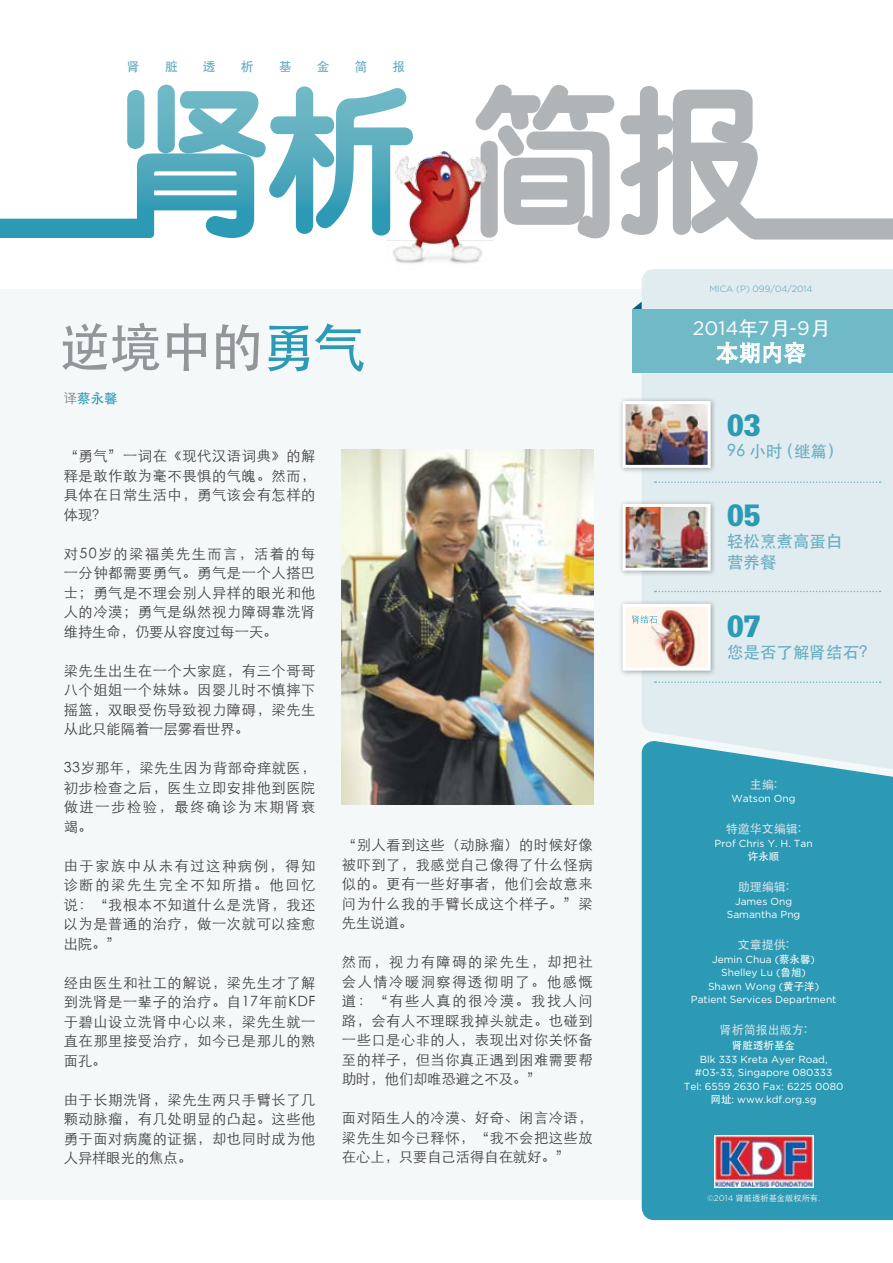
<style>
.page{position:relative;width:893px;height:1263px;background:#fff}
.page>*{position:absolute;margin:0;border:0;box-sizing:border-box;transform-origin:0 0}
.t1{font:500 52.5px "ST Heiti SC";letter-spacing:-.03em;color:#939598}
.t2{font:900 30px "Glypha";color:#2c9ab4}
.t3{font:500 22.5px "ST Heiti SC";color:#fff}
.t4{font:19.5px "Gotham";color:#fff}
.t5{font:500 16.5px/21px "ST Heiti SC";color:#68adc2}
.t6{font:300 14.25px/19.5px "ST Heiti SC";letter-spacing:.04em;color:#414042;text-align:justify}
.t7{font:500 13.5px "ST Heiti SC";color:#2c9ab4}
.t8{font:500 12.75px "ST Heiti SC";color:#5ea9bf}
.t9{font:500 12px "ST Heiti SC";color:#d0e1e8}
.t10{font:500 10.5px "ST Heiti SC";color:#fff}
.t11{font:10.2px/13.5px "Gotham";color:#fff;text-align:center}
.t12{font:300 9px "Gotham";color:#48a2b9}
.t13{font:500 8.25px "ST Heiti SC";color:#dae7ed}
.s1{color:#2c9ab4}
.s2{font-weight:300;color:#808285}
.s3{font-family:"ST Heiti SC";font-weight:500}
.s4{font-family:"ST Heiti SC";font-weight:500;font-size:10.5px}
.s5{font-family:"Gotham";font-weight:400}
</style>
<div class="page">
<div style="left:0;top:289px;width:893px;height:910px;background:#f4f8f9"></div>
<div style="left:642px;top:771px;width:251px;height:449px;background:#2c9ab4"></div>
<svg style="left:127px;top:85px;width:286px;height:151px"></svg>
<svg style="left:476px;top:85px;width:417px;height:155px"></svg>
<svg style="left:632px;top:302px;width:10px;height:7px"></svg>
<div style="left:642px;top:269px;width:251px;height:502px;background:#e0ecef"></div>
<div style="left:632px;top:309px;width:261px;height:64px;background:#70b9c6"></div>
<svg style="left:717px;top:342px;width:88px;height:21px"></svg>
<svg style="left:655px;top:481px;width:225px;height:2px"></svg>
<svg style="left:655px;top:591px;width:225px;height:1px"></svg>
<svg style="left:655px;top:681px;width:225px;height:2px"></svg>
<img style="left:714px;top:1135px;width:99px;height:53px">
<img style="left:386px;top:149px;width:107px;height:115px">
<img style="left:342px;top:450px;width:252px;height:355px">
<div style="left:619px;top:500px;width:97px;height:77px;background:#000;opacity:.3"></div>
<img style="left:627px;top:508px;width:80px;height:59px">
<div style="left:623px;top:504px;width:88px;height:67px;border:3px solid #fff"></div>
<div style="left:619px;top:600px;width:97px;height:77px;background:#000;opacity:.3"></div>
<div style="left:624px;top:605px;width:85px;height:64px;background:#fff7ee"></div>
<img style="left:651px;top:608px;width:45px;height:59px">
<div style="left:623px;top:604px;width:88px;height:67px;border:3px solid #fff"></div>
<div style="left:619px;top:397px;width:97px;height:77px;background:#000;opacity:.3"></div>
<img style="left:627px;top:405px;width:80px;height:59px">
<div style="left:623px;top:401px;width:88px;height:67px;border:3px solid #fff"></div>
<svg style="left:632px;top:615px;width:25px;height:9px"></svg>
<p class="t8" style="left:127px;top:60px;width:14px">肾</p>
<p class="t8" style="left:165px;top:60px;width:14px">脏</p>
<p class="t8" style="left:203px;top:60px;width:14px">透</p>
<p class="t8" style="left:241px;top:60px;width:14px">析</p>
<p class="t8" style="left:279px;top:60px;width:14px">基</p>
<p class="t8" style="left:317px;top:60px;width:14px">金</p>
<p class="t8" style="left:355px;top:60px;width:14px">简</p>
<p class="t8" style="left:392px;top:60px;width:14px">报</p>
<h1 class="t1" style="left:58px;top:318px;width:309px">逆境中的<span class="s1">勇气</span></h1>
<p class="t7" style="left:64px;top:390px;width:55px"><span class="s2">译</span>蔡永馨</p>
<p class="t6" style="left:64px;top:445px;width:253px">“勇气”一词在《现代汉语词典》的解释是敢作敢为毫不畏惧的气魄。然而，具体在日常生活中，勇气该会有怎样的体现？</p>
<p class="t6" style="left:64px;top:542px;width:253px">对50岁的梁福美先生而言，活着的每一分钟都需要勇气。勇气是一个人搭巴士；勇气是不理会别人异样的眼光和他人的冷漠；勇气是纵然视力障碍靠洗肾维持生命，仍要从容度过每一天。</p>
<p class="t6" style="left:64px;top:659px;width:253px">梁先生出生在一个大家庭，有三个哥哥八个姐姐一个妹妹。因婴儿时不慎摔下摇篮，双眼受伤导致视力障碍，梁先生从此只能隔着一层雾看世界。</p>
<p class="t6" style="left:64px;top:757px;width:253px">33岁那年，梁先生因为背部奇痒就医，初步检查之后，医生立即安排他到医院做进一步检验，最终确诊为末期肾衰竭。</p>
<p class="t6" style="left:64px;top:854px;width:253px">由于家族中从未有过这种病例，得知诊断的梁先生完全不知所措。他回忆说：“我根本不知道什么是洗肾，我还以为是普通的治疗，做一次就可以痊愈出院。”</p>
<p class="t6" style="left:64px;top:971px;width:253px">经由医生和社工的解说，梁先生才了解到洗肾是一辈子的治疗。自17年前KDF于碧山设立洗肾中心以来，梁先生就一直在那里接受治疗，如今已是那儿的熟面孔。</p>
<p class="t6" style="left:64px;top:1088px;width:253px">由于长期洗肾，梁先生两只手臂长了几颗动脉瘤，有几处明显的凸起。这些他勇于面对病魔的证据，却也同时成为他人异样眼光的焦点。</p>
<p class="t6" style="left:342px;top:834px;width:252px">“别人看到这些（动脉瘤）的时候好像被吓到了，我感觉自己像得了什么怪病似的。更有一些好事者，他们会故意来问为什么我的手臂长成这个样子。”梁先生说道。</p>
<p class="t6" style="left:342px;top:951px;width:252px">然而，视力有障碍的梁先生，却把社会人情冷暖洞察得透彻明了。他感慨道：“有些人真的很冷漠。我找人问路，会有人不理睬我掉头就走。也碰到一些口是心非的人，表现出对你关怀备至的样子，但当你真正遇到困难需要帮助时，他们却唯恐避之不及。”</p>
<p class="t6" style="left:342px;top:1107px;width:252px">面对陌生人的冷漠、好奇、闲言冷语，梁先生如今已释怀，“我不会把这些放在心上，只要自己活得自在就好。”</p>
<p class="t12" style="left:709px;top:284px;width:105px">MICA (P) 099/04/2014</p>
<h3 class="t4" style="left:693px;top:318px;width:138px">2014<span class="s3">年</span>7<span class="s3">月</span>-9<span class="s3">月</span></h3>
<h3 class="t3" style="left:716px;top:340px;width:91px">本期内容</h3>
<h2 class="t2" style="left:727px;top:407px;width:35px">03</h2>
<p class="t5" style="left:727px;top:440px;width:118px">96 小时（继篇）</p>
<h2 class="t2" style="left:727px;top:497px;width:35px">05</h2>
<p class="t5" style="left:727px;top:530px;width:117px">轻松烹煮高蛋白营养餐</p>
<h2 class="t2" style="left:727px;top:608px;width:35px">07</h2>
<p class="t5" style="left:727px;top:641px;width:150px">您是否了解肾结石？</p>
<p class="t9" style="left:750px;top:778px;width:29px">主编:</p>
<p class="t11" style="left:732px;top:792px;width:66px">Watson Ong</p>
<p class="t9" style="left:726px;top:822px;width:77px">特邀华文编辑:</p>
<p class="t11" style="left:715px;top:836px;width:100px">Prof Chris Y. H. Tan</p>
<p class="t10" style="left:748px;top:851px;width:33px">许永顺</p>
<p class="t9" style="left:738px;top:880px;width:53px">助理编辑:</p>
<p class="t11" style="left:727px;top:894px;width:75px">James Ong<br>Samantha Png</p>
<p class="t9" style="left:738px;top:938px;width:53px">文章提供:</p>
<p class="t11" style="left:691px;top:952px;width:147px">Jemin Chua (<span class="s4">蔡永馨</span>)<br>Shelley Lu (<span class="s4">鲁旭</span>)<br>Shawn Wong (<span class="s4">黄子洋</span>)<br>Patient Services Department</p>
<p class="t9" style="left:720px;top:1023px;width:89px">肾析简报出版方:</p>
<p class="t10" style="left:732px;top:1039px;width:64px">肾脏透析基金</p>
<p class="t11" style="left:684px;top:1052px;width:161px">Blk 333 Kreta Ayer Road, #03-33, Singapore 080333<br>Tel: 6559 2630 Fax: 6225 0080<span class="s4">网址</span>: www.kdf.org.sg</p>
<p class="t13" style="left:707px;top:1193px;width:115px"><span class="s5">©2014</span> 肾脏透析基金版权所有<span class="s5">.</span></p>
</div>
